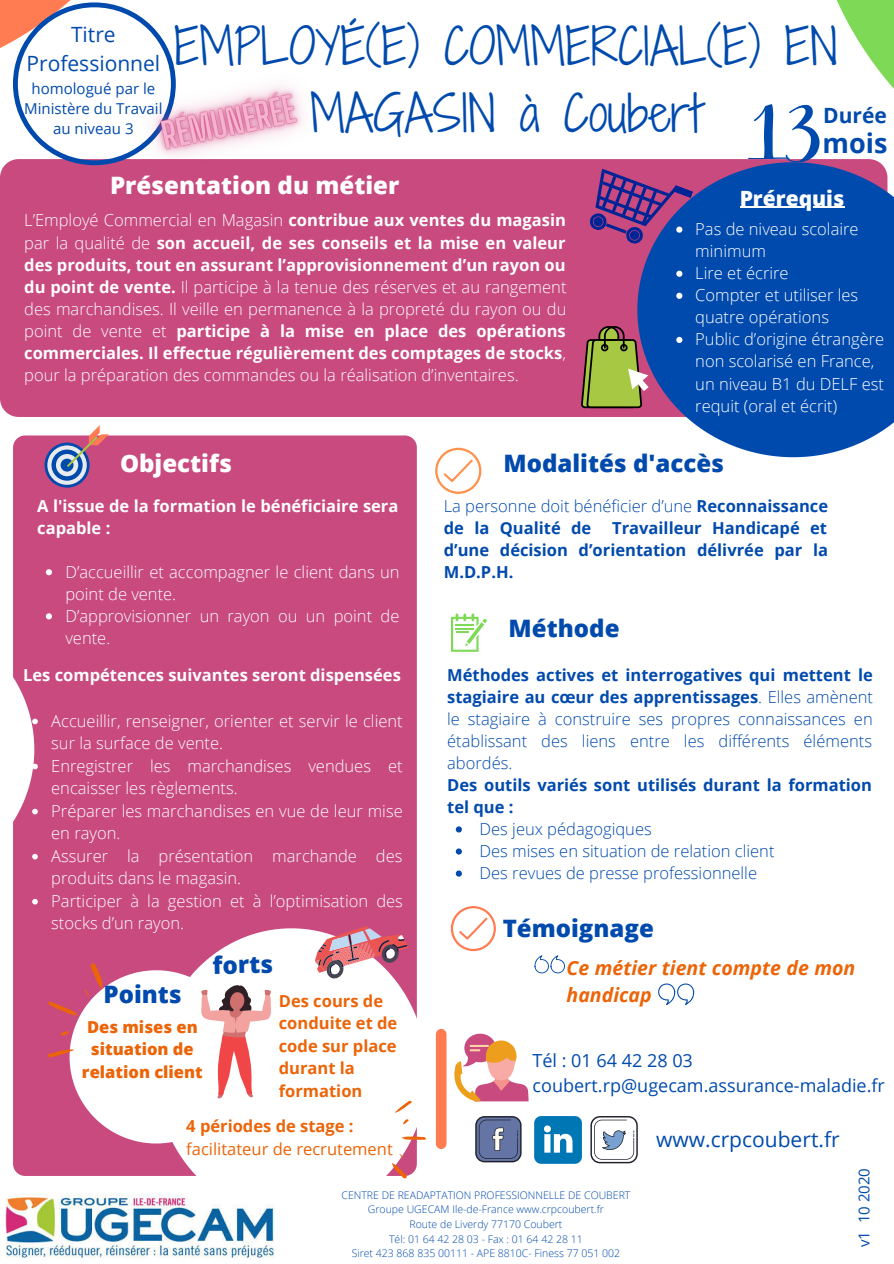
<style>
.page{position:relative;width:894px;height:1264px;background:#fff}
.page>*{position:absolute;margin:0;border:0;box-sizing:border-box;transform-origin:0 0}
.t1{font:48px/66.4px "Shadows Into Light Two";color:#004aad;text-align:center}
.t2{font:700 27px "Open Sans";color:#004aad}
.t3{font:800 24px "Open Sans";color:#004aad}
.t4{font:800 24px "Open Sans";color:#fff}
.t5{font:21px/29.2px "Open Sans";color:#004aad;text-align:center}
.t6{font:800 21px "Open Sans";color:#fff}
.t7{font:700 21px "Open Sans";color:#004aad}
.t8{font:italic 700 19.5px/27px "Open Sans";color:#ec6408}
.t9{font:18px/24.8px "Open Sans";color:#004aad}
.t10{font:700 16.5px/22px "Open Sans";color:#fff;text-align:justify}
.t11{font:300 16.5px/22px "Open Sans";color:#fff}
.t12{font:300 16.5px/22px "Open Sans";color:#004aad}
.t13{font:700 16.5px/22px "Open Sans";color:#004aad}
.t14{font:700 16.5px/22.5px "Open Sans";color:#ec6408}
.t15{font:800 16.5px/22.5px "Open Sans";color:#ec6408;text-align:center}
.t16{font:16.5px "Open Sans";color:#ec6408}
.t17{font:15px/20.2px "Open Sans";color:#004aad;text-align:center}
.t18{font:300 10.5px/14.7px "Open Sans";color:#004aad;text-align:center}
.s1{font-weight:300}
.s2{font-weight:700}
</style>
<div class="page">
<div style="left:13px;top:435px;width:404px;height:740px;background:#c84a7f;border-radius:12px"></div>
<svg style="left:455px;top:826px;width:7px;height:6px"></svg>
<svg style="left:455px;top:848px;width:7px;height:6px"></svg>
<svg style="left:455px;top:870px;width:7px;height:6px"></svg>
<svg style="left:435px;top:448px;width:46px;height:46px"></svg>
<div style="left:0;top:159px;width:887px;height:258px;background:#c84a7f;border-radius:19px"></div>
<svg style="left:747px;top:0;width:146px;height:162px"></svg>
<svg style="left:450px;top:906px;width:45px;height:45px"></svg>
<svg style="left:637px;top:162px;width:256px;height:295px;background:#1a56b0"></svg>
<svg style="left:156px;top:928px;width:270px;height:251px;fill:#fff"></svg>
<img style="left:5px;top:1193px;width:270px;height:65px">
<svg style="left:451px;top:613px;width:35px;height:38px"></svg>
<div style="left:435px;top:1028px;width:11px;height:120px;background:#ff7b52;border-radius:5px"></div>
<svg style="left:534px;top:955px;width:30px;height:18px"></svg>
<svg style="left:658px;top:983px;width:36px;height:21px"></svg>
<svg style="left:454px;top:1033px;width:74px;height:69px"></svg>
<svg style="left:475px;top:1116px;width:46px;height:46px;background:#667398"></svg>
<svg style="left:590px;top:1116px;width:47px;height:47px"></svg>
<svg style="left:534px;top:1116px;width:47px;height:47px"></svg>
<svg style="left:401px;top:1136px;width:25px;height:3px"></svg>
<svg style="left:394px;top:1100px;width:18px;height:13px"></svg>
<svg style="left:403px;top:1119px;width:5px;height:5px"></svg>
<svg style="left:391px;top:1153px;width:16px;height:25px"></svg>
<svg style="left:47px;top:962px;width:224px;height:181px"></svg>
<svg style="left:309px;top:926px;width:100px;height:55px"></svg>
<svg style="left:581px;top:326px;width:67px;height:82px"></svg>
<svg style="left:32px;top:898px;width:6px;height:6px"></svg>
<svg style="left:0;top:0;width:186px;height:860px"></svg>
<svg style="left:587px;top:159px;width:106px;height:87px"></svg>
<svg style="left:676px;top:271px;width:6px;height:6px"></svg>
<svg style="left:676px;top:293px;width:6px;height:6px"></svg>
<svg style="left:676px;top:337px;width:6px;height:6px"></svg>
<hr style="left:739px;top:207px;width:105px;height:1px;background:#fff">
<img style="left:109px;top:39px;width:239px;height:168px">
<p class="t5" style="left:26px;top:19px;width:135px">Titre<br>Professionnel</p>
<p class="t17" style="left:24px;top:78px;width:140px">homologué par le<br>Ministère du Travail au niveau 3</p>
<h1 class="t1" style="left:174px;top:13px;width:665px">EMPLOYÉ(E) COMMERCIAL(E) EN<br>MAGASIN à Coubert</h1>
<p class="t7" style="left:823px;top:100px;width:65px">Durée</p>
<h2 class="t2" style="left:822px;top:124px;width:66px">mois</h2>
<h3 class="t4" style="left:110px;top:169px;width:291px">Présentation du métier</h3>
<p class="t10" style="left:24px;top:209px;width:543px"><span class="s1">L’Employé Commercial en Magasin</span> contribue aux ventes du magasin <span class="s1">par la qualité de</span> son accueil, de ses conseils et la mise en valeur des produits, tout en assurant l’approvisionnement d’un rayon ou du point de vente. <span class="s1">Il participe à la tenue des réserves et au rangement des marchandises. Il veille en permanence à la propreté du rayon ou du point de vente et</span> participe à la mise en place des opérations commerciales. Il effectue régulièrement des comptages de stocks<span class="s1">, pour la préparation des commandes ou la réalisation d’inventaires.</span></p>
<p class="t6" style="left:739px;top:183px;width:106px">Prérequis</p>
<p class="t11" style="left:695px;top:218px;width:190px">Pas de niveau scolaire minimum<br>Lire et écrire<br>Compter et utiliser les quatre opérations<br>Public d’origine étrangère non scolarisé en France, un niveau B1 du DELF est requit (oral et écrit)</p>
<h3 class="t4" style="left:120px;top:446px;width:113px">Objectifs</h3>
<h3 class="t3" style="left:503px;top:446px;width:222px">Modalités d'accès</h3>
<p class="t10" style="left:37px;top:494px;width:362px">A l'issue de la formation le bénéficiaire sera capable :</p>
<p class="t12" style="left:443px;top:494px;width:386px">La personne doit bénéficier d’une <span class="s2">Reconnaissance de la Qualité de</span></p>
<p class="t13" style="left:443px;top:516px;width:385px;text-align:justify;text-indent:168px">Travailleur Handicapé et d’une décision d’orientation délivrée par la M.D.P.H.</p>
<p class="t11" style="left:65px;top:560px;width:335px">D’accueillir et accompagner le client dans un point de vente.<br>D’approvisionner un rayon ou un point de vente.</p>
<h3 class="t3" style="left:508px;top:611px;width:112px">Méthode</h3>
<p class="t10" style="left:23px;top:664px;width:379px">Les compétences suivantes seront dispensées</p>
<p class="t11" style="left:51px;top:709px;width:353px;line-height:22.5px">Accueillir, renseigner, orienter et servir le client sur la surface de vente.<br>Enregistrer les marchandises vendues et encaisser les règlements.<br>Préparer les marchandises en vue de leur mise en rayon.<br>Assurer la présentation marchande des produits dans le magasin.<br>Participer à la gestion et à l’optimisation des stocks d’un rayon.</p>
<h3 class="t3" style="left:103px;top:977px;width:80px">Points</h3>
<p class="t15" style="left:82px;top:1015px;width:122px">Des mises en situation de relation client</p>
<h3 class="t3" style="left:212px;top:948px;width:62px;rotate:-1deg">forts</h3>
<p class="t14" style="left:279px;top:988px;width:120px">Des cours de conduite et de code sur place durant la formation</p>
<p class="t14" style="left:186px;top:1114px;width:169px">4 périodes de stage :</p>
<p class="t16" style="left:186px;top:1137px;width:208px">facilitateur de recrutement</p>
<p class="t12" style="left:447px;top:663px;width:427px;text-align:justify"><span class="s2">Méthodes actives et interrogatives qui mettent le stagiaire au cœur des apprentissages</span>. Elles amènent le stagiaire à construire ses propres connaissances en établissant des liens entre les différents éléments abordés.</p>
<p class="t13" style="left:447px;top:773px;width:426px">Des outils variés sont utilisés durant la formation tel que :</p>
<p class="t12" style="left:479px;top:817px;width:296px">Des jeux pédagogiques<br>Des mises en situation de relation client<br>Des revues de presse professionnelle</p>
<h3 class="t3" style="left:502px;top:911px;width:153px">Témoignage</h3>
<p class="t8" style="left:566px;top:953px;width:290px">Ce métier tient compte de mon handicap</p>
<p class="t9" style="left:532px;top:1047px;width:354px">Tél : 01 64 42 28 03 coubert.rp@ugecam.assurance-maladie.fr</p>
<p class="t5" style="left:655px;top:1124px;width:185px">www.crpcoubert.fr</p>
<p class="t18" style="left:341px;top:1187px;width:290px">CENTRE DE READAPTATION PROFESSIONNELLE DE COUBERT Groupe UGECAM Ile-de-France www.crpcoubert.fr<br>Route de Liverdy 77170 Coubert<br>Tél: 01 64 42 28 03 - Fax : 01 64 42 28 11<br>Siret 423 868 835 00111 - APE 8810C- Finess 77 051 002</p>
<p class="t17" style="left:853px;top:1247px;width:81px;rotate:-90deg">v1 10 2020</p>
</div>
